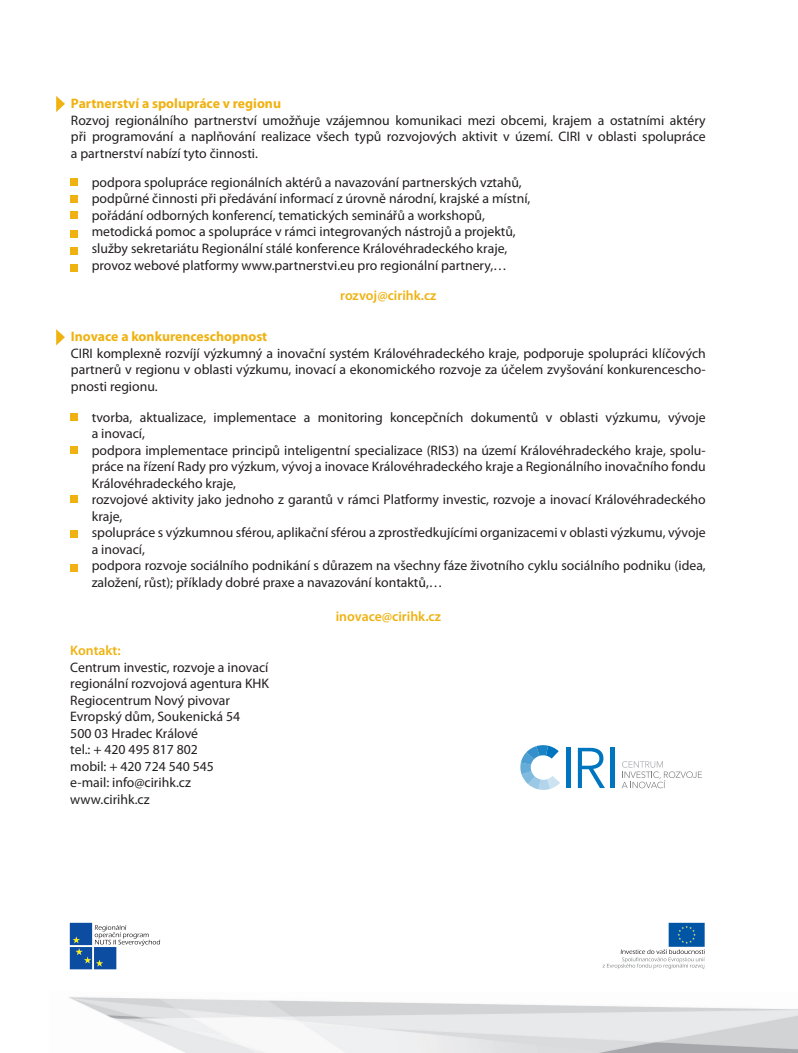
<style>
.page{position:relative;width:798px;height:1053px;background:#fff}
.page>*{position:absolute;margin:0;border:0;box-sizing:border-box;transform-origin:0 0}
.t1{font:13.75px/16.5px "Myriad Pro";color:#231f20}
.t2{font:13.75px/16.5px "Myriad Pro";color:#221e1f;text-align:justify}
.t3{font:700 13.75px "Myriad Pro";color:#efb211}
.t4{font:600 13.75px "Myriad Pro";color:#efb211}
</style>
<div class="page">
<div style="left:71px;top:179px;width:7px;height:7px;background:#efb211"></div>
<div style="left:71px;top:195px;width:7px;height:7px;background:#efb211"></div>
<div style="left:71px;top:212px;width:7px;height:7px;background:#efb211"></div>
<div style="left:71px;top:413px;width:7px;height:7px;background:#efb211"></div>
<div style="left:71px;top:446px;width:7px;height:8px;background:#efb211"></div>
<div style="left:71px;top:231px;width:7px;height:7px;background:#efb211"></div>
<div style="left:71px;top:247px;width:7px;height:7px;background:#efb211"></div>
<div style="left:71px;top:264px;width:7px;height:7px;background:#efb211"></div>
<div style="left:71px;top:495px;width:7px;height:7px;background:#efb211"></div>
<div style="left:71px;top:530px;width:7px;height:7px;background:#efb211"></div>
<div style="left:71px;top:565px;width:7px;height:7px;background:#efb211"></div>
<svg style="left:56px;top:96px;width:9px;height:16px"></svg>
<svg style="left:56px;top:329px;width:9px;height:16px"></svg>
<svg style="left:602px;top:922px;width:102px;height:46px"></svg>
<svg style="left:70px;top:922px;width:90px;height:47px"></svg>
<svg style="left:520px;top:745px;width:40px;height:44px"></svg>
<hr style="left:566px;top:747px;width:4px;height:41px;background:#0075bf">
<svg style="left:577px;top:747px;width:27px;height:41px"></svg>
<hr style="left:610px;top:747px;width:4px;height:41px;background:#0075bf">
<svg style="left:621px;top:761px;width:80px;height:27px"></svg>
<p class="t3" style="left:71px;top:95px;width:211px">Partnerství a spolupráce v regionu</p>
<p class="t2" style="left:71px;top:112px;width:636px">Rozvoj regionálního partnerství umožňuje vzájemnou komunikaci mezi obcemi, krajem a ostatními aktéry při programování a naplňování realizace všech typů rozvojových aktivit v území. CIRI v oblasti spolupráce a partnerství nabízí tyto činnosti.</p>
<p class="t1" style="left:92px;top:174px;width:440px">podpora spolupráce regionálních aktérů a navazování partnerských vztahů, podpůrné činnosti při předávání informací z úrovně národní, krajské a místní, pořádání odborných konferencí, tematických seminářů a workshopů, metodická pomoc a spolupráce v rámci integrovaných nástrojů a projektů, služby sekretariátu Regionální stálé konference Královéhradeckého kraje, provoz webové platformy www.partnerstvi.eu pro regionální partnery,…</p>
<p class="t4" style="left:340px;top:287px;width:98px">rozvoj@cirihk.cz</p>
<p class="t3" style="left:71px;top:327px;width:198px">Inovace a konkurenceschopnost</p>
<p class="t2" style="left:71px;top:344px;width:636px">CIRI komplexně rozvíjí výzkumný a inovační systém Královéhradeckého kraje, podporuje spolupráci klíčových partnerů v regionu v oblasti výzkumu, inovací a ekonomického rozvoje za účelem zvyšování konkurencescho&shy;pnosti regionu.</p>
<p class="t1" style="left:92px;top:409px;width:615px">tvorba, aktualizace, implementace a monitoring koncepčních dokumentů v oblasti výzkumu, vývoje a inovací,<br>podpora implementace principů inteligentní specializace (RIS3) na území Královéhradeckého kraje, spolu&shy;práce na řízení Rady pro výzkum, vývoj a inovace Královéhradeckého kraje a Regionálního inovačního fondu Královéhradeckého kraje,<br>rozvojové aktivity jako jednoho z garantů v rámci Platformy investic, rozvoje a inovací Královéhradeckého kraje,<br>spolupráce s výzkumnou sférou, aplikační sférou a zprostředkujícími organizacemi v oblasti výzkumu, vývoje a inovací,<br>podpora rozvoje sociálního podnikání s důrazem na všechny fáze životního cyklu sociálního podniku (idea, založení, růst); příklady dobré praxe a navazování kontaktů,…</p>
<p class="t4" style="left:70px;top:642px;width:52px">Kontakt:</p>
<p class="t1" style="left:70px;top:658px;width:200px">Centrum investic, rozvoje a inovací regionální rozvojová agentura KHK<br>Regiocentrum Nový pivovar<br>Evropský dům, Soukenická 54<br>500 03 Hradec Králové<br>tel.: + 420 495 817 802<br>mobil: + 420 724 540 545<br>e-mail: info@cirihk.cz www.cirihk.cz</p>
<p class="t4" style="left:335px;top:608px;width:107px">inovace@cirihk.cz</p>
</div>
